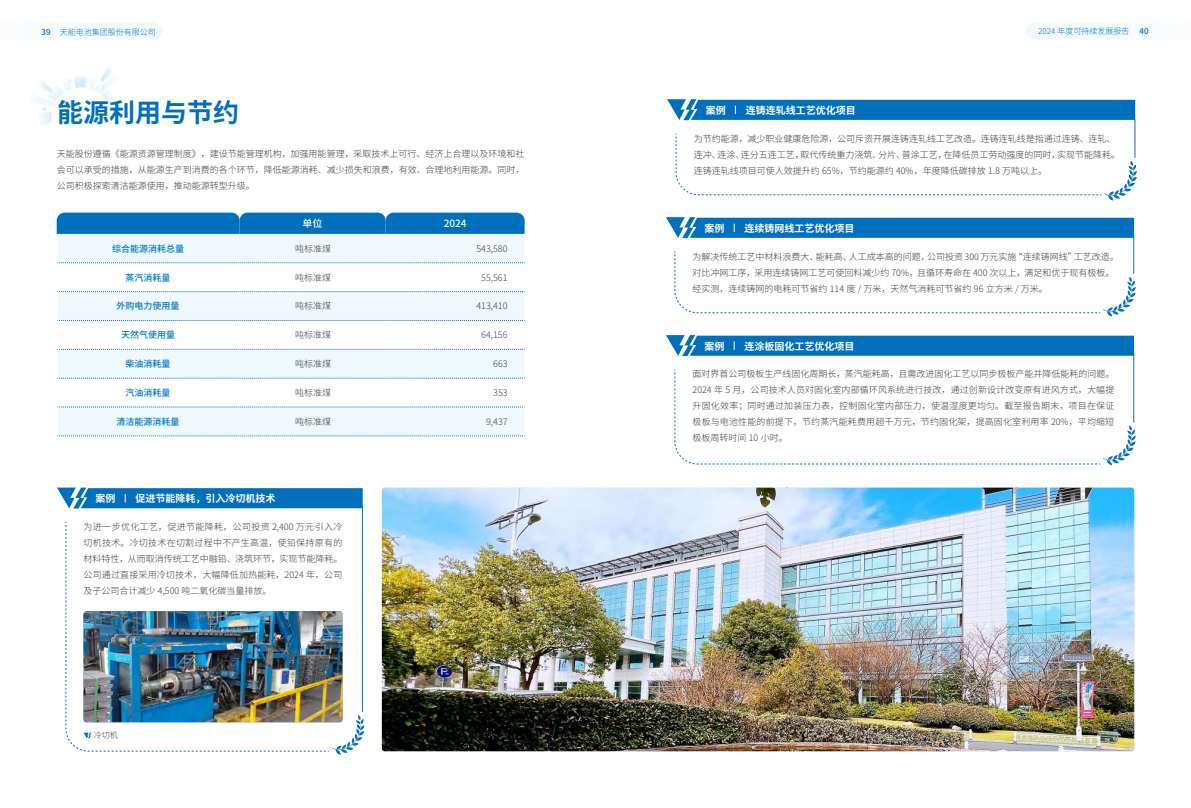
<style>
.page{position:relative;width:1191px;height:808px;background:#fff}
.page>*{position:absolute;margin:0;border:0;box-sizing:border-box;transform-origin:0 0}
.t1{font:700 26px "Source Han Sans CN";color:#006fbc}
.t2{font:700 10px "Source Han Sans CN";color:#fff}
.t3{font:500 10px "Source Han Sans CN";color:#fff}
.t4{font:300 9px/16px "Source Han Sans CN";color:#3e3a39;text-align:justify}
.t5{font:500 9px "Source Han Sans CN";color:#0079c2}
.t6{font:300 8px "Source Han Sans CN";color:#0079c2}
.t7{font:300 8px "Source Han Sans CN";color:#3e3a39}
.t8{font:500 8px "Source Han Sans CN";color:#006fbc}
.s1{font-weight:500;color:#006fbc}
</style>
<div class="page">
<svg style="left:145px;top:23px;width:17px;height:16px"></svg>
<svg style="left:1027px;top:23px;width:55px;height:16px"></svg>
<img style="left:382px;top:488px;width:752px;height:263px">
<img style="left:31px;top:23px;width:114px;height:102px">
<svg style="left:57px;top:488px;width:306px;height:20px;background:#0d76bf"></svg>
<hr style="left:362px;top:506px;width:1px;height:206px;background:#006fbc">
<img style="left:66px;top:525px;width:298px;height:230px">
<svg style="left:667px;top:99px;width:468px;height:21px;background:#1279c0"></svg>
<svg style="left:666px;top:217px;width:468px;height:21px;background:#1179c0"></svg>
<svg style="left:666px;top:335px;width:468px;height:21px;background:#1179c0"></svg>
<svg style="left:675px;top:133px;width:461px;height:68px"></svg>
<svg style="left:674px;top:251px;width:461px;height:65px"></svg>
<svg style="left:674px;top:372px;width:461px;height:93px"></svg>
<hr style="left:1134px;top:119px;width:1px;height:39px;background:#006fbc">
<hr style="left:1133px;top:235px;width:1px;height:39px;background:#006fbc">
<hr style="left:1133px;top:351px;width:1px;height:71px;background:#006fbc">
<div style="left:57px;top:234px;width:467px;height:202px;background:#eff8fd"></div>
<svg style="left:57px;top:264px;width:467px;height:143px"></svg>
<svg style="left:57px;top:263px;width:468px;height:1px"></svg>
<svg style="left:57px;top:291px;width:468px;height:1px"></svg>
<svg style="left:57px;top:320px;width:468px;height:1px"></svg>
<svg style="left:57px;top:349px;width:468px;height:1px"></svg>
<svg style="left:57px;top:378px;width:468px;height:1px"></svg>
<svg style="left:57px;top:407px;width:468px;height:1px"></svg>
<svg style="left:57px;top:436px;width:468px;height:1px"></svg>
<div style="left:57px;top:213px;width:467px;height:21px;background:#006fbc"></div>
<p class="t6" style="left:41px;top:27px;width:116px"><span class="s1">39</span> 天能电池集团股份有限公司</p>
<p class="t6" style="left:1038px;top:27px;width:93px">2024 年度可持续发展报告</p>
<p class="t8" style="left:1139px;top:27px;width:11px">40</p>
<h1 class="t1" style="left:57px;top:98px;width:183px">能源利用与节约</h1>
<p class="t4" style="left:57px;top:146px;width:469px">天能股份遵循《能源资源管理制度》，建设节能管理机构，加强用能管理，采取技术上可行、经济上合理以及环境和社会可以承受的措施，从能源生产到消费的各个环节，降低能源消耗、减少损失和浪费，有效、合理地利用能源。同时，公司积极探索清洁能源使用，推动能源转型升级。</p>
<p class="t3" style="left:303px;top:218px;width:21px">单位</p>
<p class="t3" style="left:444px;top:218px;width:24px">2024</p>
<p class="t5" style="left:112px;top:243px;width:73px">综合能源消耗总量</p>
<p class="t4" style="left:295px;top:241px;width:37px">吨标准煤</p>
<p class="t4" style="left:476px;top:241px;width:33px">543,580</p>
<p class="t5" style="left:126px;top:272px;width:46px">蒸汽消耗量</p>
<p class="t4" style="left:295px;top:269px;width:37px">吨标准煤</p>
<p class="t4" style="left:481px;top:269px;width:28px">55,561</p>
<p class="t5" style="left:117px;top:301px;width:65px">外购电力使用量</p>
<p class="t4" style="left:295px;top:298px;width:37px">吨标准煤</p>
<p class="t4" style="left:476px;top:298px;width:33px">413,410</p>
<p class="t5" style="left:121px;top:330px;width:55px">天然气使用量</p>
<p class="t4" style="left:295px;top:327px;width:37px">吨标准煤</p>
<p class="t4" style="left:481px;top:327px;width:28px">64,156</p>
<p class="t5" style="left:126px;top:359px;width:46px">柴油消耗量</p>
<p class="t4" style="left:295px;top:356px;width:37px">吨标准煤</p>
<p class="t4" style="left:493px;top:356px;width:16px">663</p>
<p class="t5" style="left:126px;top:388px;width:46px">汽油消耗量</p>
<p class="t4" style="left:295px;top:385px;width:37px">吨标准煤</p>
<p class="t4" style="left:493px;top:385px;width:16px">353</p>
<p class="t5" style="left:117px;top:416px;width:65px">清洁能源消耗量</p>
<p class="t4" style="left:295px;top:414px;width:37px">吨标准煤</p>
<p class="t4" style="left:486px;top:414px;width:23px">9,437</p>
<p class="t2" style="left:95px;top:493px;width:21px">案例</p>
<p class="t4" style="left:84px;top:519px;width:260px">为进一步优化工艺，促进节能降耗，公司投资 2,400 万元引入冷切机技术。冷切技术在切割过程中不产生高温，使铅保持原有的材料特性，从而取消传统工艺中融铅、浇筑环节，实现节能降耗。公司通过直接采用冷切技术，大幅降低加热能耗，2024 年，公司及子公司合计减少 4,500 吨二氧化碳当量排放。</p>
<p class="t2" style="left:136px;top:493px;width:141px">促进节能降耗，引入冷切机技术</p>
<p class="t7" style="left:94px;top:731px;width:25px">冷切机</p>
<p class="t2" style="left:705px;top:104px;width:21px">案例</p>
<p class="t4" style="left:693px;top:130px;width:428px;text-align:left">为节约能源，减少职业健康危险源，公司斥资开展连铸连轧线工艺改造。连铸连轧线是指通过连铸、连轧、连冲、连涂、连分五连工艺，取代传统重力浇筑、分片、普涂工艺，在降低员工劳动强度的同时，实现节能降耗。连铸连轧线项目可使人效提升约 65%，节约能源约 40%，年度降低碳排放 1.8 万吨以上。</p>
<p class="t2" style="left:745px;top:104px;width:111px">连铸连轧线工艺优化项目</p>
<p class="t2" style="left:704px;top:222px;width:21px">案例</p>
<p class="t4" style="left:692px;top:248px;width:428px;text-align:left">为解决传统工艺中材料浪费大、能耗高、人工成本高的问题，公司投资 300 万元实施“连续铸网线”工艺改造。对比冲网工序，采用连续铸网工艺可使回料减少约 70%，且循环寿命在 400 次以上，满足和优于现有极板。经实测，连续铸网的电耗可节省约 114 度 / 万米，天然气消耗可节省约 96 立方米 / 万米。</p>
<p class="t2" style="left:744px;top:222px;width:111px">连续铸网线工艺优化项目</p>
<p class="t2" style="left:744px;top:340px;width:111px">连涂板固化工艺优化项目</p>
<p class="t2" style="left:704px;top:340px;width:21px">案例</p>
<p class="t4" style="left:692px;top:366px;width:423px">面对界首公司极板生产线固化周期长，蒸汽能耗高，且需改进固化工艺以同步极板产能并降低能耗的问题。2024 年 5 月，公司技术人员对固化室内部循环风系统进行技改，通过创新设计改变原有进风方式，大幅提升固化效率；同时通过加装压力表，控制固化室内部压力，使温湿度更均匀。截至报告期末，项目在保证极板与电池性能的前提下，节约蒸汽能耗费用超千万元，节约固化架，提高固化室利用率 20%，平均缩短极板周转时间 10 小时。</p>
</div>
